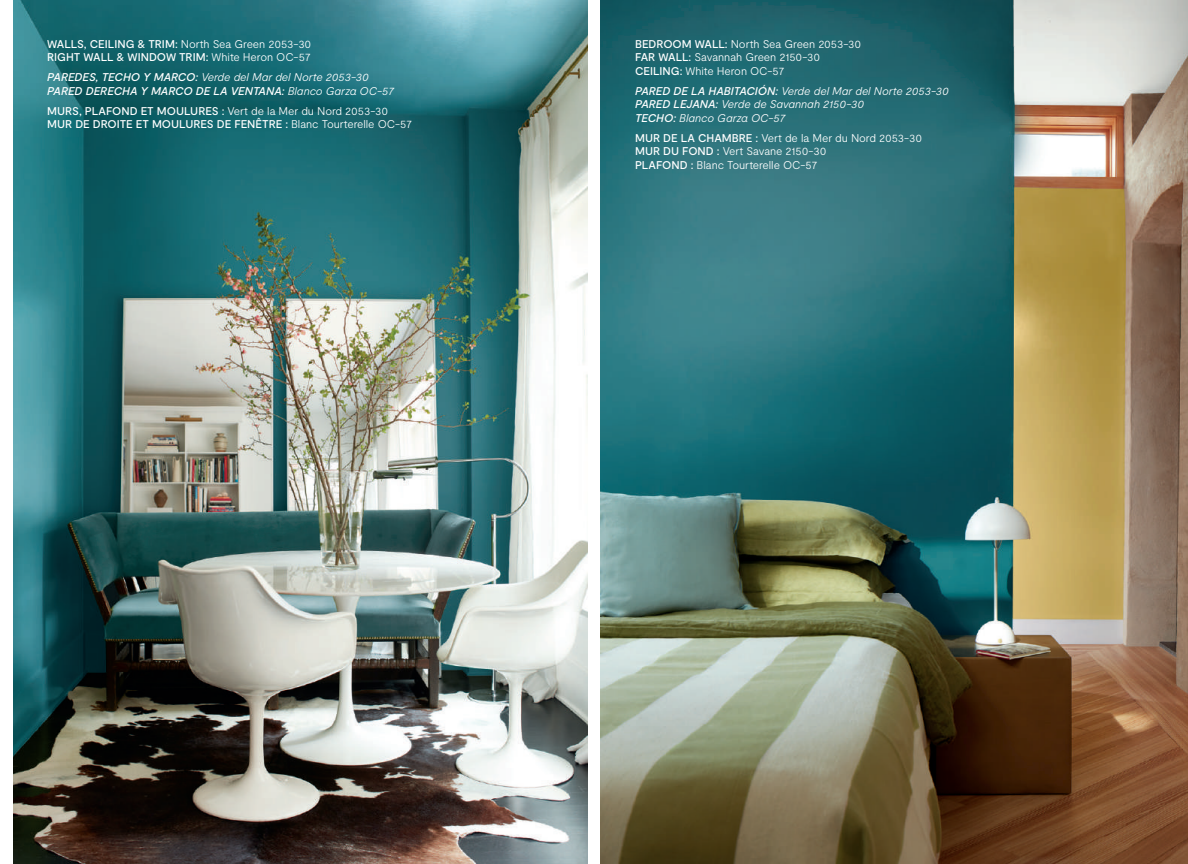
<style>
.page{position:relative;width:1188px;height:864px;background:#fff}
.page>*{position:absolute;margin:0;border:0;box-sizing:border-box;transform-origin:0 0}
.t1{font:300 11.25px/13.5px "Moderat";letter-spacing:-.005em;color:#fff}
.t2{font:500 11.25px/13.5px "Moderat";color:#fff}
.t3{font:italic 300 11.25px/13.5px "Moderat";letter-spacing:-.01em;color:#fff}
.t4{font:italic 500 11.25px/13.5px "Moderat";letter-spacing:-.005em;color:#fff}
.s1{font-weight:300}
.s2{font-weight:500}
</style>
<div class="page">
<img style="left:14px;top:0;width:573px;height:864px">
<img style="left:601px;top:0;width:587px;height:864px">
<p class="t2" style="left:47px;top:38px;width:266px">WALLS, CEILING &amp; TRIM: <span class="s1">North Sea Green 2053-30<br></span>RIGHT WALL &amp; WINDOW TRIM: <span class="s1">White Heron OC-57</span></p>
<p class="t4" style="left:47px;top:71px;width:349px">PAREDES, TECHO Y MARCO: <span class="s1">Verde del Mar del Norte 2053-30<br></span>PARED DERECHA Y MARCO DE LA VENTANA: <span class="s1">Blanco Garza OC-57</span></p>
<p class="t2" style="left:47px;top:105px;width:366px">MURS, PLAFOND ET MOULURES : <span class="s1">Vert de la Mer du Nord 2053-30<br></span>MUR DE DROITE ET MOULURES DE FENÊTRE : <span class="s1">Blanc Tourterelle OC-57</span></p>
<p class="t1" style="left:635px;top:37px;width:228px"><span class="s2">BEDROOM WALL:</span> North Sea Green 2053-30<br><span class="s2">FAR WALL:</span> Savannah Green 2150-30<br><span class="s2">CEILING:</span> White Heron OC-57</p>
<p class="t3" style="left:635px;top:84px;width:316px"><span class="s2">PARED DE LA HABITACIÓN:</span> Verde del Mar del Norte 2053-30<br><span class="s2">PARED LEJANA:</span> Verde de Savannah 2150-30<br><span class="s2">TECHO:</span> Blanco Garza OC-57</p>
<p class="t1" style="left:635px;top:131px;width:289px"><span class="s2">MUR DE LA CHAMBRE :</span> Vert de la Mer du Nord 2053-30<br><span class="s2">MUR DU FOND :</span> Vert Savane 2150-30<br><span class="s2">PLAFOND :</span> Blanc Tourterelle OC-57</p>
</div>
